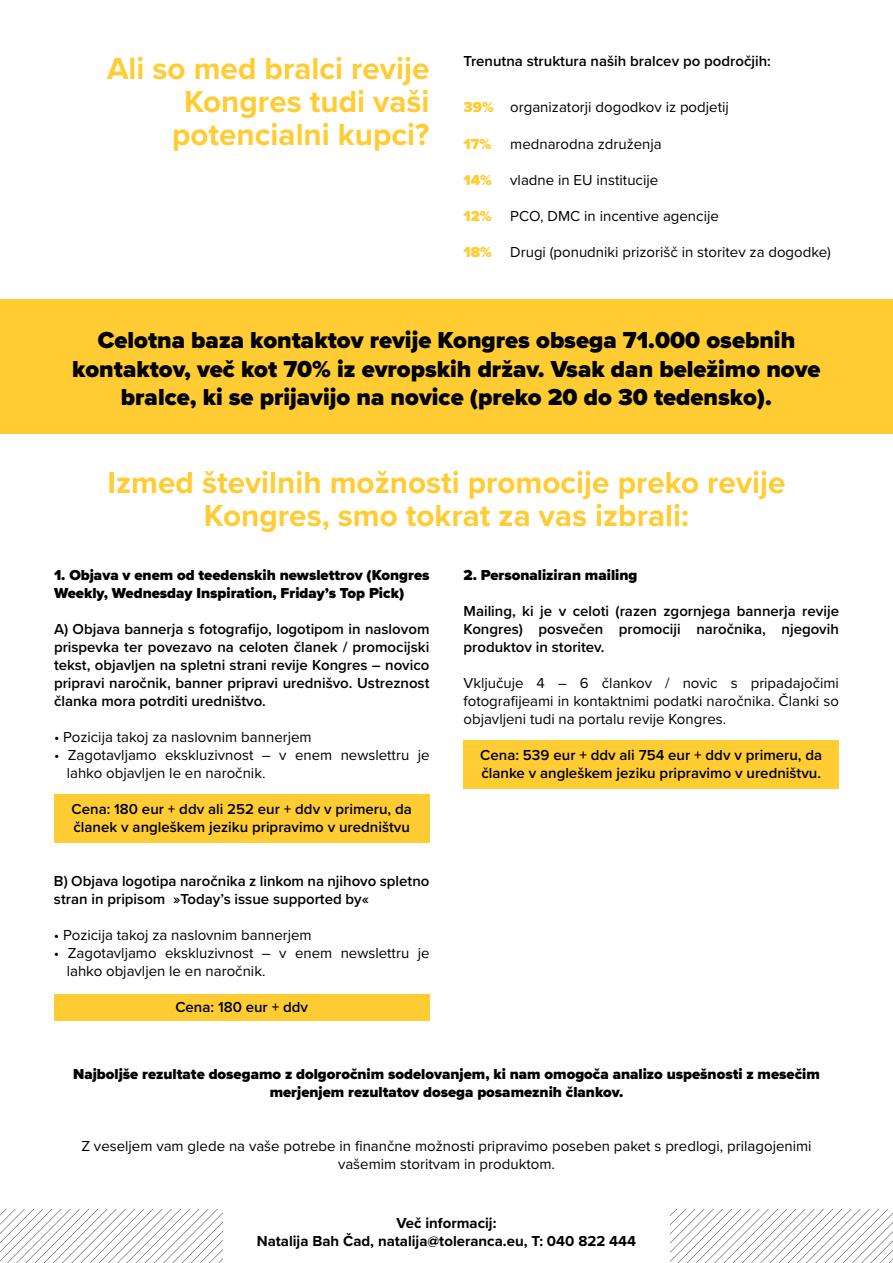
<style>
.page{position:relative;width:893px;height:1263px;background:#fff}
.page>*{position:absolute;margin:0;border:0;box-sizing:border-box;transform-origin:0 0}
.t1{font:700 31.5px/33px "Proxima Nova";color:#fc3;text-align:right}
.t2{font:900 24px/28.5px "Proxima Nova";color:#000;text-align:center}
.t3{font:600 15px/18px "Proxima Nova";color:#000}
.t4{font:15px/18px "Proxima Nova";color:#000}
.t5{font:900 15px/18px "Proxima Nova";color:#000}
.t6{font:700 15px/18px "Proxima Nova";color:#000;text-align:center}
.t7{font:900 15px "Proxima Nova";color:#fc3}
</style>
<div class="page">
<svg style="left:0;top:1209px;width:893px;height:54px"></svg>
<div style="left:223px;top:1191px;width:447px;height:72px;background:#fff"></div>
<div style="left:54px;top:994px;width:375px;height:27px;background:#fc3"></div>
<div style="left:54px;top:794px;width:375px;height:48px;background:#fc3"></div>
<div style="left:463px;top:741px;width:376px;height:48px;background:#fc3"></div>
<div style="left:0;top:300px;width:893px;height:134px;background:#fc3"></div>
<h1 class="t1" style="left:107px;top:51px;width:324px">Ali so med bralci revije<br>Kongres tudi vaši potencialni kupci?</h1>
<p class="t3" style="left:463px;top:51px;width:309px">Trenutna struktura naših bralcev po področjih:</p>
<p class="t4" style="left:510px;top:98px;width:220px">organizatorji dogodkov iz podjetij</p>
<p class="t4" style="left:510px;top:134px;width:153px">mednarodna združenja</p>
<p class="t4" style="left:510px;top:170px;width:149px">vladne in EU institucije</p>
<p class="t4" style="left:510px;top:206px;width:210px">PCO, DMC in incentive agencije</p>
<p class="t4" style="left:510px;top:242px;width:322px">Drugi (ponudniki prizorišč in storitev za dogodke)</p>
<p class="t7" style="left:463px;top:96px;width:32px">39%</p>
<p class="t7" style="left:463px;top:132px;width:29px">17%</p>
<p class="t7" style="left:463px;top:168px;width:30px">14%</p>
<p class="t7" style="left:463px;top:204px;width:30px">12%</p>
<p class="t7" style="left:463px;top:240px;width:30px">18%</p>
<h2 class="t2" style="left:72px;top:326px;width:750px">Celotna baza kontaktov revije Kongres obsega 71.000 osebnih kontaktov, več kot 70% iz evropskih držav. Vsak dan beležimo nove bralce, ki se prijavijo na novice (preko 20 do 30 tedensko).</h2>
<h1 class="t1" style="left:107px;top:465px;width:679px;text-align:center">Izmed številnih možnosti promocije preko revije<br>Kongres, smo tokrat za vas izbrali:</h1>
<p class="t5" style="left:54px;top:566px;width:377px">1. Objava v enem od teedenskih newslettrov (Kongres<br>Weekly, Wednesday Inspiration, Friday’s Top Pick)</p>
<p class="t3" style="left:54px;top:619px;width:377px;text-align:justify">A) Objava bannerja s fotografijo, logotipom in naslovom prispevka ter povezavo na celoten članek / promocijski tekst, objavljen na spletni strani revije Kongres – novico pripravi naročnik, banner pripravi urednišvo. Ustreznost članka mora potrditi uredništvo.</p>
<p class="t4" style="left:54px;top:727px;width:259px">• Pozicija takoj za naslovnim bannerjem</p>
<p class="t4" style="left:67px;top:745px;width:364px;text-indent:-13px">• Zagotavljamo ekskluzivnost – v enem newslettru je lahko objavljen le en naročnik.</p>
<p class="t3" style="left:72px;top:799px;width:342px">Cena: 180 eur + ddv ali 252 eur + ddv v primeru, da članek v angleškem jeziku pripravimo v uredništvu</p>
<p class="t3" style="left:54px;top:871px;width:377px">B) Objava logotipa naročnika z linkom na njihovo spletno stran in pripisom »Today’s issue supported by«</p>
<p class="t4" style="left:54px;top:925px;width:259px">• Pozicija takoj za naslovnim bannerjem</p>
<p class="t4" style="left:67px;top:943px;width:364px;text-indent:-13px">• Zagotavljamo ekskluzivnost – v enem newslettru je lahko objavljen le en naročnik.</p>
<p class="t3" style="left:175px;top:997px;width:134px">Cena: 180 eur + ddv</p>
<p class="t5" style="left:463px;top:566px;width:175px">2. Personaliziran mailing</p>
<p class="t3" style="left:463px;top:601px;width:377px;text-align:justify">Mailing, ki je v celoti (razen zgornjega bannerja revije Kongres) posvečen promociji naročnika, njegovih produktov in storitev.</p>
<p class="t4" style="left:463px;top:673px;width:377px;text-align:justify">Vključuje 4 – 6 člankov / novic s pripadajočimi fotografijeami in kontaktnimi podatki naročnika. Članki so objavljeni tudi na portalu revije Kongres.</p>
<p class="t3" style="left:480px;top:745px;width:343px">Cena: 539 eur + ddv ali 754 eur + ddv v primeru, da članke v angleškem jeziku pripravimo v uredništvu.</p>
<p class="t5" style="left:73px;top:1064px;width:748px;text-align:center">Najboljše rezultate dosegamo z dolgoročnim sodelovanjem, ki nam omogoča analizo uspešnosti z mesečim merjenjem rezultatov dosega posameznih člankov.</p>
<p class="t4" style="left:81px;top:1136px;width:732px;text-align:center">Z veseljem vam glede na vaše potrebe in finančne možnosti pripravimo poseben paket s predlogi, prilagojenimi vašemim storitvam in produktom.</p>
<p class="t6" style="left:257px;top:1214px;width:381px">Več informacij:<br>Natalija Bah Čad, natalija@toleranca.eu, T: 040 822 444</p>
</div>
